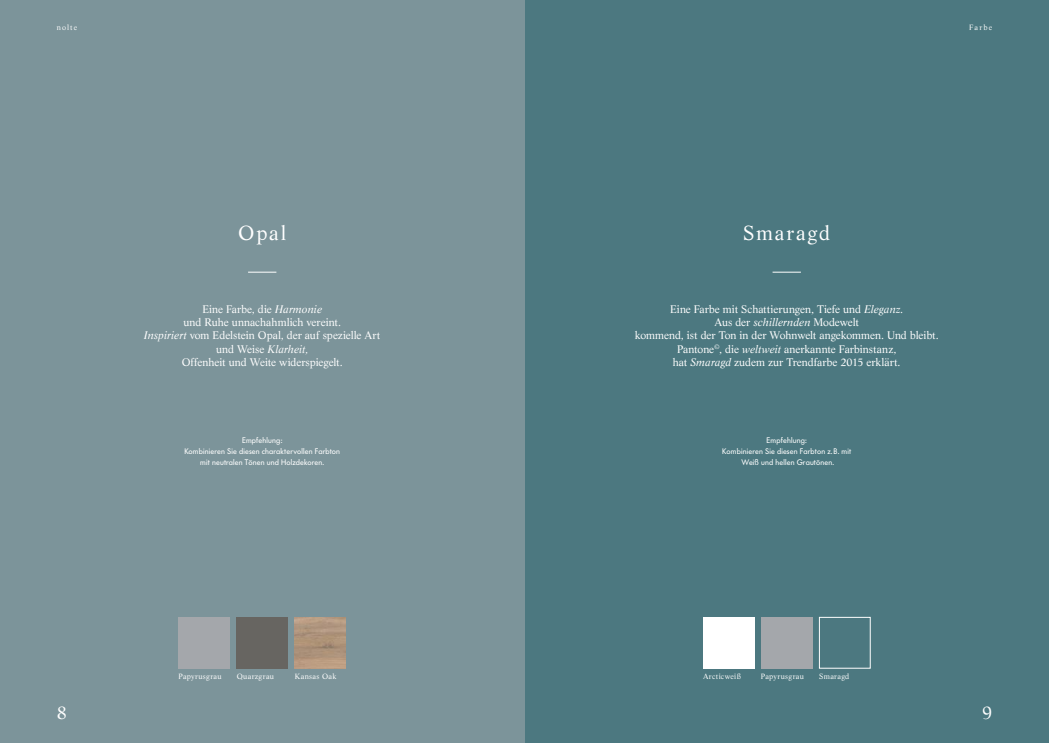
<style>
.page{position:relative;width:1049px;height:743px;background:#fff}
.page>*{position:absolute;margin:0;border:0;box-sizing:border-box;transform-origin:0 0}
.t1{font:20px "Life";letter-spacing:.09em;color:#fff}
.t2{font:18px "Life";color:#fff}
.t3{font:10.8px/13.2px "Life";letter-spacing:-.005em;color:#fff;text-align:center}
.t4{font:8px/11px "Futura Serie BQ";letter-spacing:.02em;color:#fff;text-align:center}
.t5{font:7.5px "Life";letter-spacing:.04em;color:#fff}
.s1{font-style:italic}
</style>
<div class="page">
<div style="left:524px;top:0;width:525px;height:743px;background:#4c7880"></div>
<div style="left:761px;top:617px;width:51px;height:51px;background:#a4a7ab"></div>
<div style="left:703px;top:617px;width:51px;height:51px;background:#fff"></div>
<div style="left:0;top:0;width:524px;height:743px;background:#7c949a"></div>
<div style="left:179px;top:617px;width:51px;height:51px;background:#a4a7ab"></div>
<img style="left:295px;top:617px;width:51px;height:51px">
<div style="left:237px;top:617px;width:51px;height:51px;background:#676561"></div>
<div style="left:819px;top:617px;width:51px;height:51px;background:#4c7880;border:1px solid #fff"></div>
<svg style="left:772px;top:272px;width:29px;height:1px"></svg>
<svg style="left:248px;top:272px;width:28px;height:1px"></svg>
<p class="t5" style="left:57px;top:23px;width:22px">nolte</p>
<h1 class="t1" style="left:238px;top:220px;width:50px">Opal</h1>
<p class="t3" style="left:144px;top:302px;width:238px">Eine Farbe, die <span class="s1">Harmonie<br></span>und Ruhe unnachahmlich vereint.<br><span class="s1">Inspiriert</span> vom Edelstein Opal, der auf spezielle Art und Weise <span class="s1">Klarheit,<br></span>Offenheit und Weite widerspiegelt.</p>
<p class="t4" style="left:184px;top:434px;width:157px">Empfehlung:<br>Kombinieren Sie diesen charaktervollen Farbton mit neutralen Tönen und Holzdekoren.</p>
<p class="t5" style="left:969px;top:23px;width:24px">Farbe</p>
<h1 class="t1" style="left:743px;top:220px;width:88px">Smaragd</h1>
<p class="t3" style="left:635px;top:302px;width:305px">Eine Farbe mit Schattierungen, Tiefe und <span class="s1">Eleganz</span>.<br>Aus der <span class="s1">schillernden</span> Modewelt<br>kommend, ist der Ton in der Wohnwelt angekommen. Und bleibt.<br>Pantone<sup>©</sup>, die <span class="s1">weltweit</span> anerkannte Farbinstanz,<br>hat <span class="s1">Smaragd</span> zudem zur Trendfarbe 2015 erklärt.</p>
<p class="t4" style="left:722px;top:434px;width:130px">Empfehlung:<br>Kombinieren Sie diesen Farbton z.B. mit<br>Weiß und hellen Grautönen.</p>
<p class="t5" style="left:179px;top:672px;width:44px">Papyrusgrau</p>
<p class="t5" style="left:237px;top:672px;width:39px">Quarzgrau</p>
<p class="t5" style="left:295px;top:672px;width:43px">Kansas Oak</p>
<p class="t5" style="left:703px;top:672px;width:39px">Arcticweiß</p>
<p class="t5" style="left:761px;top:672px;width:44px">Papyrusgrau</p>
<p class="t5" style="left:819px;top:672px;width:32px">Smaragd</p>
<h2 class="t2" style="left:57px;top:701px;width:12px">8</h2>
<h2 class="t2" style="left:982px;top:701px;width:12px">9</h2>
</div>
